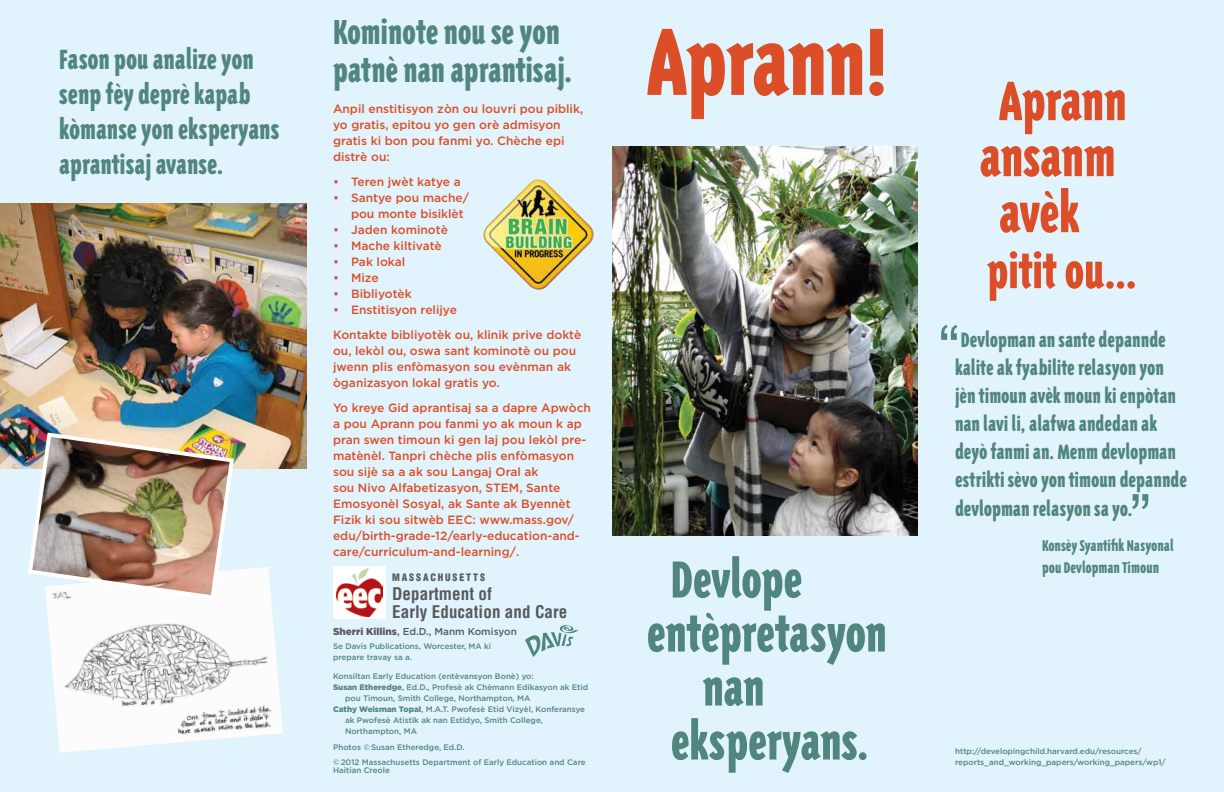
<style>
.page{position:relative;width:1224px;height:792px;background:#e1f4fd}
.page>*{position:absolute;margin:0;border:0;box-sizing:border-box;transform-origin:0 0}
.t1{font:900 110px "Triplex Cond";letter-spacing:-.01em;color:#dc4e28}
.t2{font:900 64px/56px "Triplex Cond";letter-spacing:-.01em;color:#dc4e28;text-align:center}
.t3{font:64px "Arial";color:#51867e}
.t4{font:900 60px "Triplex Cond";letter-spacing:-.005em;color:#51867e}
.t5{font:900 57.6px "Triplex Cond";letter-spacing:-.01em;color:#dc4e28}
.t6{font:900 40px/38px "Triplex Cond";letter-spacing:-.005em;color:#51867e}
.t7{font:900 32px/35px "Triplex Cond";color:#51867e}
.t8{font:900 24px/28px "Triplex Cond";color:#51867e}
.t9{font:900 18px/22px "Triplex Cond";color:#51867e}
.t10{font:700 condensed 17px/18px "Helvetica";letter-spacing:.005em;color:#58595b}
.t11{font:500 12px/16px "Gotham";color:#dc4e28}
.t12{font:500 10px "Gotham";color:#58595b}
.t13{font:900 condensed 10px "Helvetica";letter-spacing:.185em;color:#58595b}
.t14{font:500 8px/11px "Gotham";color:#51867e}
.s1{font-weight:900}
</style>
<div class="page">
<img style="left:612px;top:147px;width:306px;height:388px">
<img style="left:0;top:203px;width:306px;height:265px">
<img style="left:46px;top:567px;width:237px;height:186px">
<img style="left:26px;top:430px;width:210px;height:172px">
<img style="left:526px;top:625px;width:52px;height:32px">
<div style="left:333px;top:566px;width:52px;height:53px;background:#fff"></div>
<img style="left:336px;top:568px;width:46px;height:48px">
<img style="left:483px;top:179px;width:111px;height:111px">
<h3 class="t7" style="left:59px;top:43px;width:222px">Fason pou analize yon senp fèy deprè kapab kòmanse yon eksperyans aprantisaj avanse.</h3>
<h3 class="t6" style="left:333px;top:14px;width:242px">Kominote nou se yon patnè nan aprantisaj.</h3>
<p class="t11" style="left:333px;top:101px;width:252px">Anpil enstitisyon zòn ou louvri pou piblik, yo gratis, epitou yo gen orè admisyon gratis ki bon pou fanmi yo. Chèche epi distrè ou:</p>
<p class="t11" style="left:333px;top:174px;width:129px">• Teren jwèt katye a</p>
<p class="t11" style="left:351px;top:190px;width:119px;text-indent:-18px">• Santye pou mache/ pou monte bisiklèt</p>
<p class="t11" style="left:333px;top:222px;width:116px">• Jaden kominotè</p>
<p class="t11" style="left:333px;top:238px;width:110px">• Mache kiltivatè</p>
<p class="t11" style="left:333px;top:254px;width:74px">• Pak lokal</p>
<p class="t11" style="left:333px;top:270px;width:47px">• Mize</p>
<p class="t11" style="left:333px;top:286px;width:80px">• Bibliyotèk</p>
<p class="t11" style="left:333px;top:297px;width:250px;line-height:25px">• Enstitisyon relijye<br>Kontakte bibliyotèk ou, klinik prive doktè</p>
<p class="t11" style="left:333px;top:343px;width:245px">ou, lekòl ou, oswa sant kominotè ou pou jwenn plis enfòmasyon sou evènman ak òganizasyon lokal gratis yo.</p>
<p class="t11" style="left:333px;top:400px;width:259px">Yo kreye Gid aprantisaj sa a dapre Apwòch a pou Aprann pou fanmi yo ak moun k ap pran swen timoun ki gen laj pou lekòl pre&shy;matènèl. Tanpri chèche plis enfòmasyon sou sijè sa a ak sou Langaj Oral ak<br>sou Nivo Alfabetizasyon, STEM, Sante Emosyonèl Sosyal, ak Sante ak Byennèt Fizik ki sou sitwèb EEC: www.mass.gov/ edu/birth-grade-12/early-education-and&shy;care/curriculum-and-learning/.</p>
<p class="t13" style="left:392px;top:571px;width:94px">MASSACHUSETTS</p>
<h3 class="t10" style="left:392px;top:585px;width:177px">Department of<br>Early Education and Care</h3>
<p class="t12" style="left:333px;top:626px;width:185px"><span class="s1">Sherri Killins</span>, Ed.D., Manm Komisyon</p>
<p class="t14" style="left:333px;top:641px;width:160px">Se Davis Publications, Worcester, MA ki prepare travay sa a.</p>
<p class="t14" style="left:333px;top:671px;width:202px">Konsiltan Early Education (entèvansyon Bonè) yo:</p>
<p class="t14" style="left:333px;top:682px;width:257px"><span class="s1">Susan Etheredge</span>, Ed.D., Profesè ak Chèmann Edikasyon ak Etid</p>
<p class="t14" style="left:345px;top:693px;width:187px">pou Timoun, Smith College, Northampton, MA</p>
<p class="t14" style="left:333px;top:704px;width:254px"><span class="s1">Cathy Weisman Topal</span>, M.A.T. Pwofesè Etid Vizyèl, Konferansye</p>
<p class="t14" style="left:345px;top:715px;width:199px">ak Pwofesè Atistik ak nan Estidyo, Smith College,</p>
<p class="t14" style="left:345px;top:726px;width:73px">Northampton, MA</p>
<p class="t14" style="left:333px;top:740px;width:254px;line-height:14.5px">Photos ©Susan Etheredge, Ed.D.<br>©2012 Massachusetts Department of Early Education and Care</p>
<p class="t14" style="left:333px;top:764px;width:58px">Haitian Creole</p>
<h1 class="t1" style="left:647px;top:9px;width:243px">Aprann!</h1>
<h3 class="t4" style="left:671px;top:551px;width:133px">Devlope</h3>
<h3 class="t4" style="left:647px;top:605px;width:242px">entèpretasyon</h3>
<h3 class="t4" style="left:703px;top:659px;width:63px">nan</h3>
<h3 class="t4" style="left:671px;top:713px;width:201px">eksperyans.</h3>
<h2 class="t2" style="left:979px;top:75px;width:149px">Aprann ansanm avèk</h2>
<h3 class="t5" style="left:987px;top:243px;width:152px">pitit ou...</h3>
<h2 class="t3" style="left:939px;top:307px;width:23px">“</h2>
<h3 class="t8" style="left:955px;top:327px;width:234px">Devlopman an sante depannde kalite ak fyabilite relasyon yon jèn timoun avèk moun ki enpòtan nan lavi li, alafwa andedan ak deyò fanmi an. Menm devlopman estrikti sèvo yon timoun depannde devlopman relasyon sa yo.</h3>
<h2 class="t3" style="left:1130px;top:476px;width:23px">”</h2>
<h3 class="t9" style="left:1042px;top:536px;width:133px">Konsèy Syantifik Nasyonal pou Devlopman Timoun</h3>
<p class="t14" style="left:955px;top:746px;width:212px">http://developingchild.harvard.edu/resources/ reports_and_working_papers/working_papers/wp1/</p>
</div>
